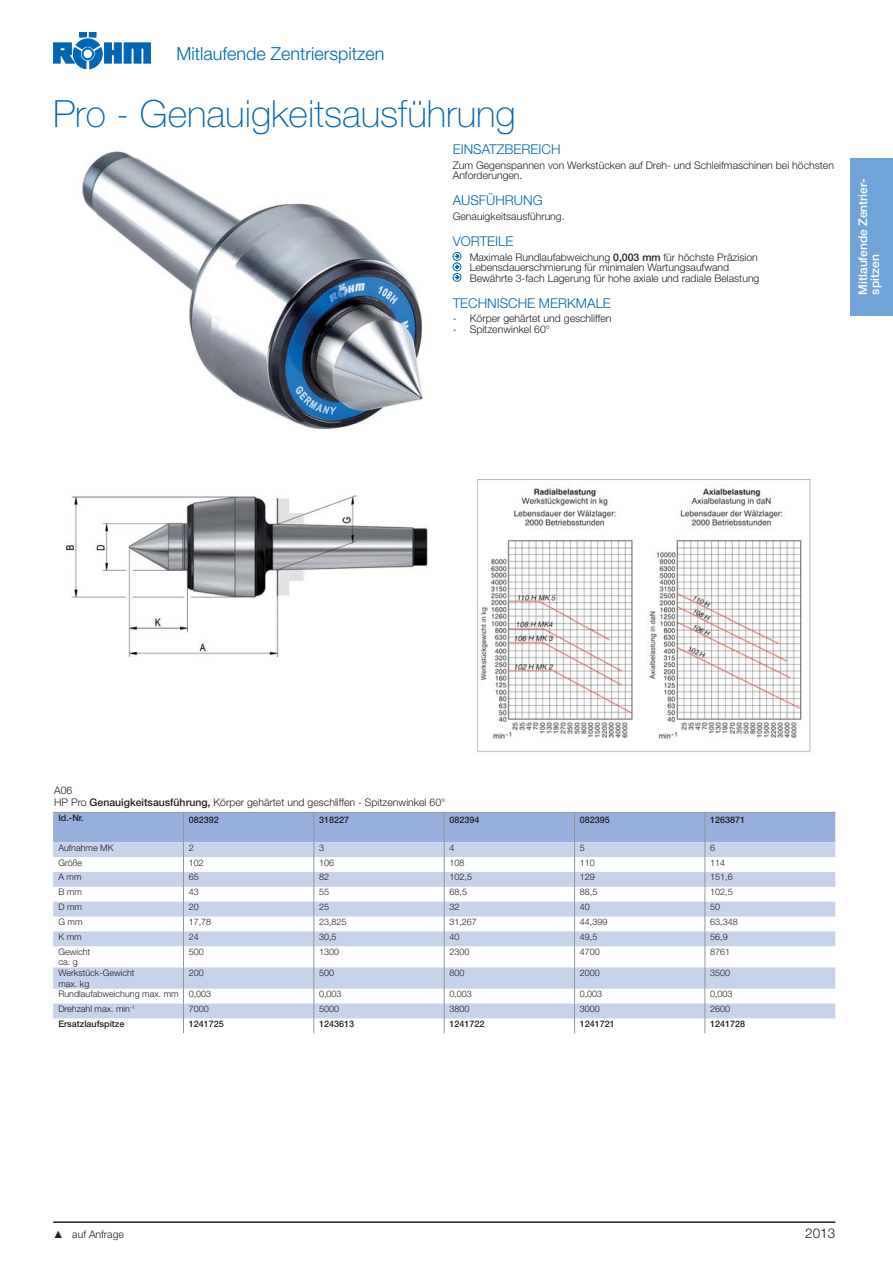
<style>
.page{position:relative;width:893px;height:1263px;background:#fff}
.page>*{position:absolute;margin:0;border:0;box-sizing:border-box;transform-origin:0 0}
.t1{font:100 37.5px "Helvetica Neue LT Std";color:#0066b3}
.t2{font:300 18px "Helvetica Neue LT Std";color:#0066b3}
.t3{font:300 13.5px "Helvetica Neue LT Std";color:#0066b3}
.t4{font:300 13.5px "Helvetica Neue LT Std";color:#231f20}
.t5{font:500 12px/12px "Helvetica Neue LT Std";color:#fff}
.t6{font:300 10.5px/10.5px "Helvetica Neue LT Std";color:#231f20}
.t7{font:300 9px/10.5px "Helvetica Neue LT Std";color:#231f20}
.t8{font:500 9px "Helvetica Neue LT Std";color:#231f20}
.s1{font-weight:500}
</style>
<div class="page">
<svg style="left:53px;top:32px;width:98px;height:37px"></svg>
<div style="left:82px;top:48px;width:12px;height:12px;border:1px solid #0066b3;border-radius:50%"></div>
<div style="left:83px;top:49px;width:10px;height:10px;border:1px solid #0066b3;border-radius:50%"></div>
<hr style="left:53px;top:1221px;width:782px;height:2px;background:#231f20">
<div style="left:850px;top:158px;width:43px;height:158px;background:#70a4d8"></div>
<img style="left:82px;top:151px;width:342px;height:279px">
<div style="left:453px;top:252px;width:8px;height:9px;border:1px solid #0066b3;border-radius:50%"></div>
<svg style="left:455px;top:254px;width:4px;height:4px"></svg>
<div style="left:453px;top:263px;width:8px;height:8px;border:1px solid #0066b3;border-radius:50%"></div>
<svg style="left:455px;top:265px;width:4px;height:4px"></svg>
<div style="left:453px;top:273px;width:8px;height:9px;border:1px solid #0066b3;border-radius:50%"></div>
<svg style="left:455px;top:275px;width:4px;height:4px"></svg>
<img style="left:65px;top:495px;width:363px;height:163px">
<img style="left:477px;top:479px;width:334px;height:273px">
<svg style="left:53px;top:812px;width:782px;height:221px"></svg>
<h2 class="t2" style="left:176px;top:47px;width:209px">Mitlaufende Zentrierspitzen</h2>
<h1 class="t1" style="left:53px;top:100px;width:464px">Pro - Genauigkeitsausführung</h1>
<p class="t3" style="left:453px;top:144px;width:109px">EINSATZBEREICH</p>
<p class="t6" style="left:453px;top:161px;width:383px">Zum Gegenspannen von Werkstücken auf Dreh- und Schleifmaschinen bei höchsten<br>Anforderungen.</p>
<p class="t3" style="left:453px;top:195px;width:91px">AUSFÜHRUNG</p>
<p class="t6" style="left:453px;top:212px;width:113px">Genauigkeitsausführung.</p>
<p class="t3" style="left:453px;top:236px;width:62px">VORTEILE</p>
<p class="t6" style="left:470px;top:253px;width:291px">Maximale Rundlaufabweichung <span class="s1">0,003 mm</span> für höchste Präzision<br>Lebensdauerschmierung für minimalen Wartungsaufwand<br>Bewährte 3-fach Lagerung für hohe axiale und radiale Belastung</p>
<p class="t3" style="left:453px;top:298px;width:160px">TECHNISCHE MERKMALE</p>
<p class="t6" style="left:453px;top:314px;width:160px">- Körper gehärtet und geschliffen</p>
<p class="t6" style="left:453px;top:325px;width:99px">- Spitzenwinkel 60°</p>
<p class="t5" style="left:858px;top:295px;width:117px;rotate:-90deg">Mitlaufende Zentrier&shy;spitzen</p>
<p class="t6" style="left:54px;top:786px;width:393px;line-height:12px">A06<br>HP Pro <span class="s1">Genauigkeitsausführung,</span> Körper gehärtet und geschliffen - Spitzenwinkel 60°</p>
<p class="t8" style="left:58px;top:815px;width:27px">Id.-Nr.</p>
<p class="t8" style="left:189px;top:816px;width:32px">082392</p>
<p class="t8" style="left:319px;top:816px;width:32px">318227</p>
<p class="t8" style="left:449px;top:816px;width:32px">082394</p>
<p class="t8" style="left:580px;top:816px;width:32px">082395</p>
<p class="t8" style="left:710px;top:816px;width:37px">1263871</p>
<p class="t7" style="left:58px;top:843px;width:57px">Aufnahme MK</p>
<p class="t7" style="left:189px;top:843px;width:7px">2</p>
<p class="t7" style="left:319px;top:843px;width:7px">3</p>
<p class="t7" style="left:449px;top:843px;width:7px">4</p>
<p class="t7" style="left:580px;top:843px;width:7px">5</p>
<p class="t7" style="left:710px;top:843px;width:7px">6</p>
<p class="t7" style="left:58px;top:858px;width:25px">Größe</p>
<p class="t7" style="left:189px;top:858px;width:17px">102</p>
<p class="t7" style="left:319px;top:858px;width:17px">106</p>
<p class="t7" style="left:449px;top:858px;width:17px">108</p>
<p class="t7" style="left:580px;top:858px;width:17px">110</p>
<p class="t7" style="left:710px;top:858px;width:17px">114</p>
<p class="t7" style="left:58px;top:873px;width:25px">A mm</p>
<p class="t7" style="left:189px;top:873px;width:12px">65</p>
<p class="t7" style="left:319px;top:873px;width:12px">82</p>
<p class="t7" style="left:449px;top:873px;width:24px">102,5</p>
<p class="t7" style="left:580px;top:873px;width:17px">129</p>
<p class="t7" style="left:710px;top:873px;width:24px">151,6</p>
<p class="t7" style="left:58px;top:888px;width:25px">B mm</p>
<p class="t7" style="left:189px;top:888px;width:12px">43</p>
<p class="t7" style="left:319px;top:888px;width:12px">55</p>
<p class="t7" style="left:449px;top:888px;width:19px">68,5</p>
<p class="t7" style="left:580px;top:888px;width:19px">88,5</p>
<p class="t7" style="left:710px;top:888px;width:24px">102,5</p>
<p class="t7" style="left:58px;top:903px;width:25px">D mm</p>
<p class="t7" style="left:189px;top:903px;width:12px">20</p>
<p class="t7" style="left:319px;top:903px;width:12px">25</p>
<p class="t7" style="left:449px;top:903px;width:12px">32</p>
<p class="t7" style="left:580px;top:903px;width:12px">40</p>
<p class="t7" style="left:710px;top:903px;width:12px">50</p>
<p class="t7" style="left:58px;top:917px;width:26px">G mm</p>
<p class="t7" style="left:189px;top:917px;width:24px">17,78</p>
<p class="t7" style="left:319px;top:917px;width:29px">23,825</p>
<p class="t7" style="left:449px;top:917px;width:29px">31,267</p>
<p class="t7" style="left:580px;top:917px;width:29px">44,399</p>
<p class="t7" style="left:710px;top:917px;width:29px">63,348</p>
<p class="t7" style="left:58px;top:932px;width:25px">K mm</p>
<p class="t7" style="left:189px;top:932px;width:12px">24</p>
<p class="t7" style="left:319px;top:932px;width:19px">30,5</p>
<p class="t7" style="left:449px;top:932px;width:12px">40</p>
<p class="t7" style="left:580px;top:932px;width:19px">49,5</p>
<p class="t7" style="left:710px;top:932px;width:19px">56,9</p>
<p class="t7" style="left:58px;top:947px;width:33px">Gewicht ca. g</p>
<p class="t7" style="left:189px;top:947px;width:17px">500</p>
<p class="t7" style="left:319px;top:947px;width:22px">1300</p>
<p class="t7" style="left:449px;top:947px;width:22px">2300</p>
<p class="t7" style="left:580px;top:947px;width:22px">4700</p>
<p class="t7" style="left:710px;top:947px;width:22px">8761</p>
<p class="t7" style="left:58px;top:968px;width:78px">Werkstück-Gewicht max. kg</p>
<p class="t7" style="left:189px;top:968px;width:17px">200</p>
<p class="t7" style="left:319px;top:968px;width:17px">500</p>
<p class="t7" style="left:449px;top:968px;width:17px">800</p>
<p class="t7" style="left:580px;top:968px;width:22px">2000</p>
<p class="t7" style="left:710px;top:968px;width:22px">3500</p>
<p class="t7" style="left:58px;top:990px;width:154px">Rundlaufabweichung max. mm 0,003</p>
<p class="t7" style="left:319px;top:990px;width:24px">0,003</p>
<p class="t7" style="left:449px;top:990px;width:24px">0,003</p>
<p class="t7" style="left:580px;top:990px;width:24px">0,003</p>
<p class="t7" style="left:710px;top:990px;width:24px">0,003</p>
<p class="t7" style="left:58px;top:1004px;width:78px">Drehzahl max. min<sup>-1</sup></p>
<p class="t7" style="left:189px;top:1004px;width:22px">7000</p>
<p class="t7" style="left:319px;top:1004px;width:22px">5000</p>
<p class="t7" style="left:449px;top:1004px;width:22px">3800</p>
<p class="t7" style="left:580px;top:1004px;width:22px">3000</p>
<p class="t7" style="left:710px;top:1004px;width:22px">2600</p>
<p class="t8" style="left:58px;top:1021px;width:67px">Ersatzlaufspitze</p>
<p class="t8" style="left:189px;top:1021px;width:37px">1241725</p>
<p class="t8" style="left:319px;top:1021px;width:37px">1243613</p>
<p class="t8" style="left:449px;top:1021px;width:37px">1241722</p>
<p class="t8" style="left:580px;top:1021px;width:37px">1241721</p>
<p class="t8" style="left:710px;top:1021px;width:37px">1241728</p>
<p class="t6" style="left:72px;top:1230px;width:53px">auf Anfrage</p>
<p class="t4" style="left:805px;top:1229px;width:32px">2013</p>
</div>
